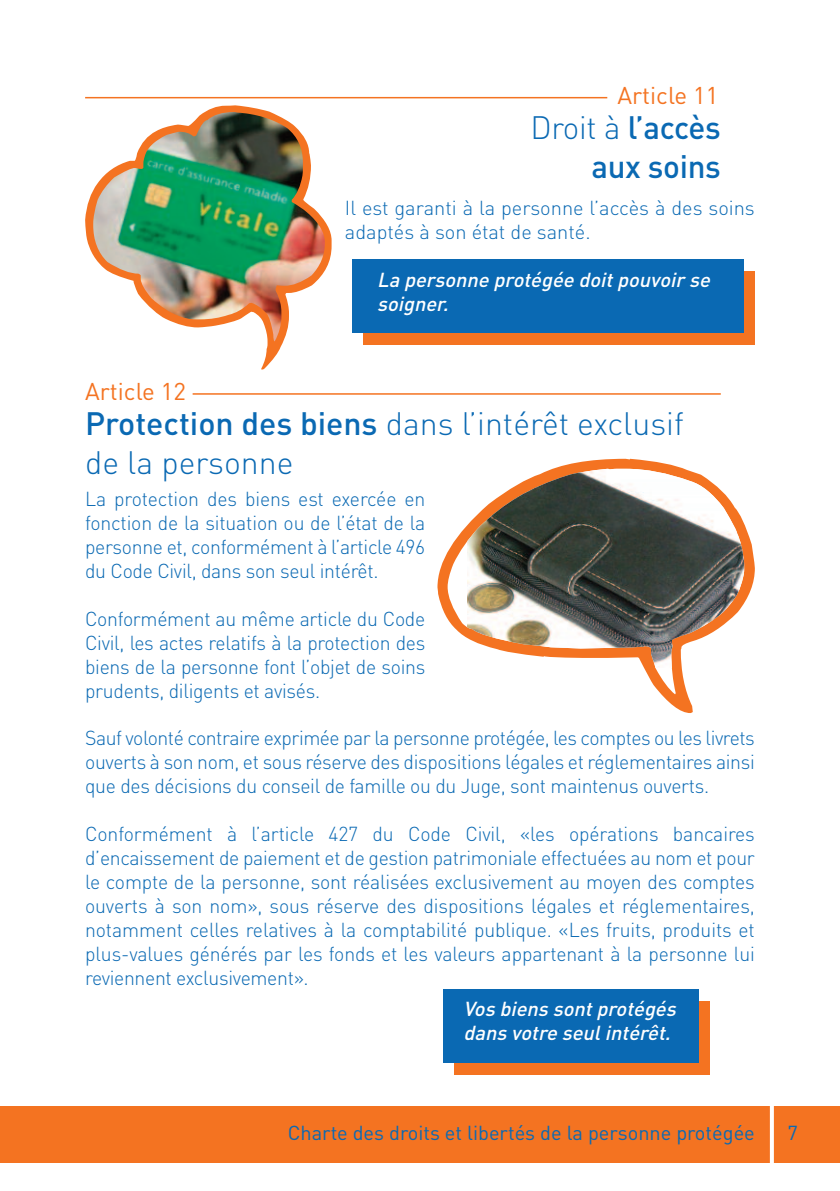
<style>
.page{position:relative;width:840px;height:1191px;background:#fff}
.page>*{position:absolute;margin:0;border:0;box-sizing:border-box;transform-origin:0 0}
.t1{font:300 32px/38.4px "DIN";color:#0a69b3}
.t2{font:500 32px/39.2px "DIN";letter-spacing:-.01em;color:#0a69b3;text-align:right}
.t3{font:24px "DIN";color:#f47321}
.t4{font:300 20px/24px "DIN";letter-spacing:-.015em;color:#0a69b3;text-align:justify}
.t5{font:italic 500 20px/24px "DIN";color:#fff}
.t6{font:20px "DIN";color:#0a69b3}
.s1{font-weight:300}
.s2{font-weight:500}
</style>
<div class="page">
<div style="left:0;top:1106px;width:839px;height:56px;background:#f47321"></div>
<svg style="left:769px;top:1106px;width:4px;height:57px"></svg>
<hr style="left:85px;top:97px;width:522px;height:1px;background:#f47321">
<div style="left:363px;top:271px;width:391px;height:74px;background:#f47321"></div>
<div style="left:352px;top:259px;width:391px;height:74px;background:#0a69b3"></div>
<svg style="left:85px;top:105px;width:246px;height:264px"></svg>
<img style="left:93px;top:112px;width:232px;height:229px">
<hr style="left:192px;top:393px;width:528px;height:2px;background:#f47321">
<div style="left:454px;top:1001px;width:255px;height:74px;background:#f47321"></div>
<div style="left:443px;top:988px;width:255px;height:74px;background:#0a69b3"></div>
<svg style="left:437px;top:459px;width:317px;height:254px"></svg>
<svg style="left:447px;top:469px;width:296px;height:225px"></svg>
<img style="left:467px;top:469px;width:276px;height:198px">
<p class="t3" style="left:85px;top:377px;width:102px">Article 12</p>
<p class="t3" style="left:617px;top:81px;width:102px">Article 11</p>
<h1 class="t2" style="left:530px;top:108px;width:192px"><span class="s1">Droit à</span> l’accès aux soins</h1>
<p class="t4" style="left:345px;top:196px;width:411px">Il est garanti à la personne l’accès à des soins adaptés à son état de santé.</p>
<p class="t5" style="left:377px;top:268px;width:338px">La personne protégée doit pouvoir se soigner.</p>
<h1 class="t1" style="left:85px;top:405px;width:599px"><span class="s2">Protection des biens</span> dans l’intérêt exclusif de la personne</h1>
<p class="t4" style="left:85px;top:487px;width:341px">La protection des biens est exercée en fonction de la situation ou de l’état de la personne et, conformément à l’article 496 du Code Civil, dans son seul intérêt.</p>
<p class="t4" style="left:85px;top:607px;width:341px">Conformément au même article du Code Civil, les actes relatifs à la protection des biens de la personne font l’objet de soins prudents, diligents et avisés.</p>
<p class="t4" style="left:85px;top:726px;width:670px">Sauf volonté contraire exprimée par la personne protégée, les comptes ou les livrets ouverts à son nom, et sous réserve des dispositions légales et réglementaires ainsi que des décisions du conseil de famille ou du Juge, sont maintenus ouverts.</p>
<p class="t4" style="left:85px;top:822px;width:671px">Conformément à l’article 427 du Code Civil, «les opérations bancaires d’encaissement de paiement et de gestion patrimoniale effectuées au nom et pour le compte de la personne, sont réalisées exclusivement au moyen des comptes ouverts à son nom», sous réserve des dispositions légales et réglementaires, notamment celles relatives à la comptabilité publique. «Les fruits, produits et plus-values générés par les fonds et les valeurs appartenant à la personne lui reviennent exclusivement».</p>
<p class="t5" style="left:463px;top:997px;width:218px">Vos biens sont protégés dans votre seul intérêt.</p>
<p class="t6" style="left:287px;top:1121px;width:468px">Charte des droits et libertés de la personne protégée</p>
<p class="t6" style="left:786px;top:1121px;width:12px">7</p>
</div>
